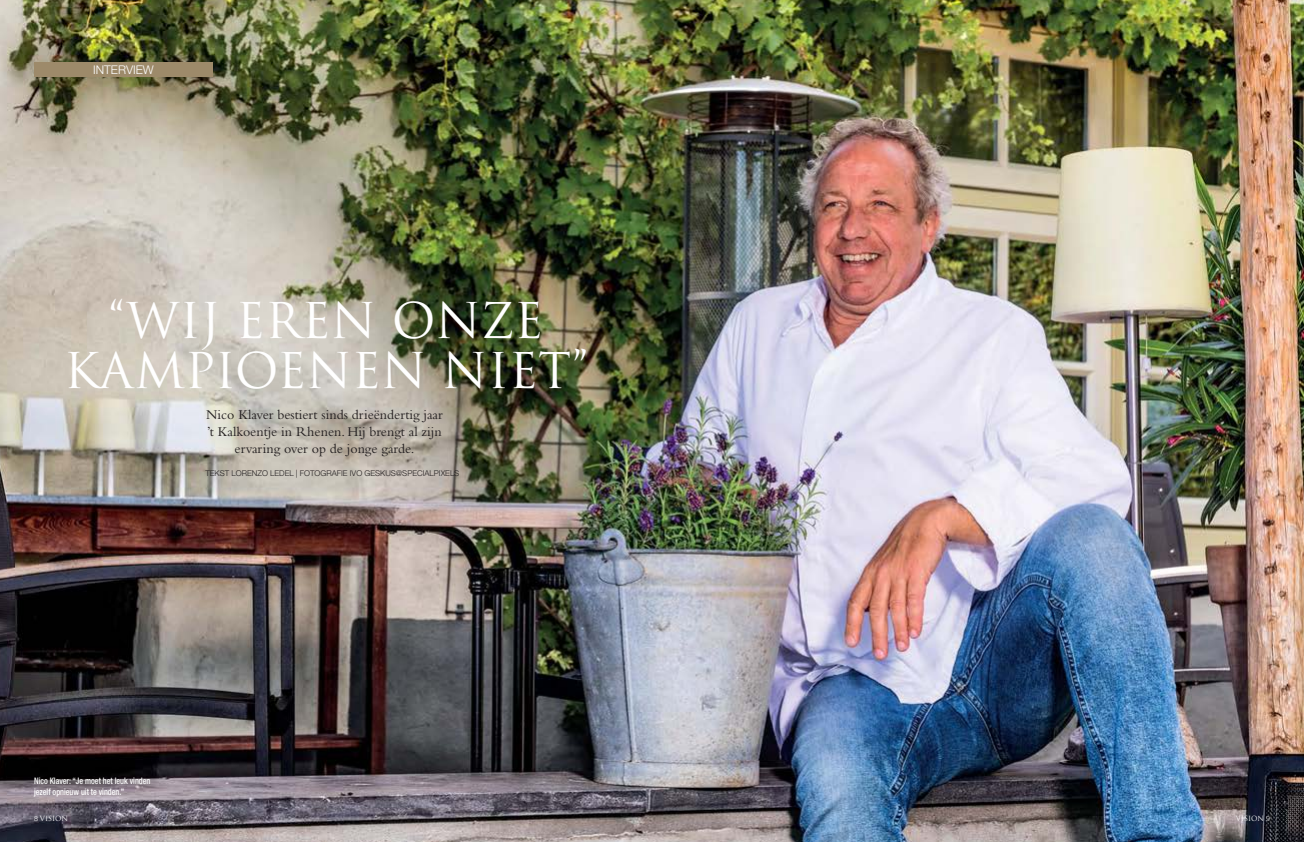
<style>
.page{position:relative;width:1304px;height:842px;background:#fff}
.page>*{position:absolute;margin:0;border:0;box-sizing:border-box;transform-origin:0 0}
.t1{font:48px/50px "Trajan";color:#fff;text-align:center}
.t2{font:14px/16.8px "Bembo";color:#231f20;text-align:center}
.t3{font:300 12px "Helvetica Neue LT";color:#fff}
.t4{font:500 condensed 9px/10.8px "Helvetica Neue LT";color:#fff;scale:.9 1}
.t5{font:300 8px "Helvetica Neue LT";color:#231f20}
.t6{font:7px "Trajan";color:#fff}
.s1{font-family:"Helvetica Neue";font-weight:300}
</style>
<div class="page">
<img style="left:0;top:0;width:1304px;height:842px">
<div style="left:34px;top:62px;width:179px;height:15px;background:#9d8a6a"></div>
<p class="t3" style="left:93px;top:65px;width:62px">INTERVIEW</p>
<h1 class="t1" style="left:64px;top:296px;width:526px">“WIJ EREN ONZE<br>KAMPIOENEN NIET”</h1>
<p class="t2" style="left:206px;top:406px;width:238px">Nico Klaver bestiert sinds drieëndertig jaar ’t Kalkoentje in Rhenen. Hij brengt al zijn ervaring over op de jonge garde.</p>
<p class="t5" style="left:205px;top:470px;width:255px">TEKST LORENZO LEDEL | FOTOGRAFIE IVO GESKUS@SPECIALPIXELS</p>
<p class="t4" style="left:34px;top:777px;width:131px">Nico Klaver: “Je moet het leuk vinden jezelf opnieuw uit te vinden.”</p>
<p class="t6" style="left:34px;top:814px;width:35px"><span class="s1">8</span> VISION</p>
<p class="t6" style="left:1236px;top:814px;width:35px">VISION <span class="s1">9</span></p>
</div>
